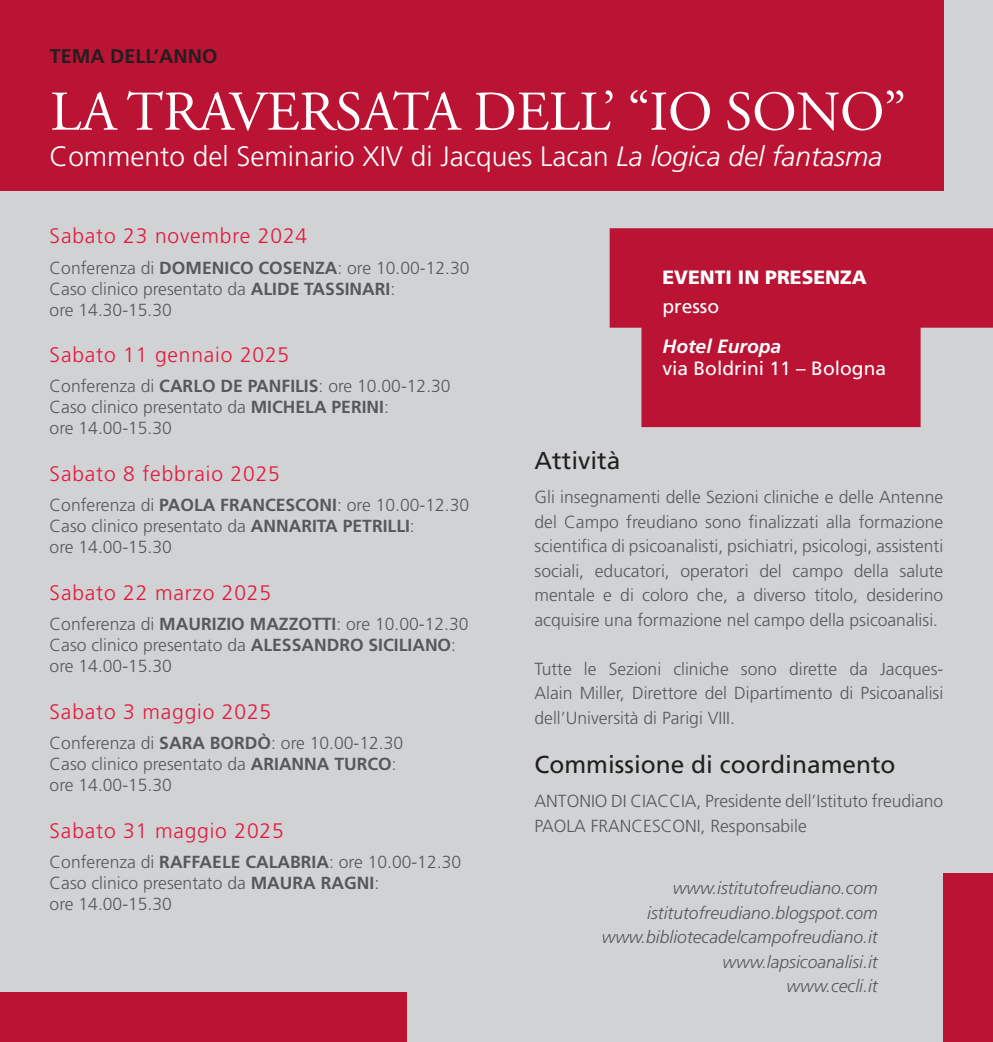
<style>
.page{position:relative;width:993px;height:1042px;background:#fff}
.page>*{position:absolute;margin:0;border:0;box-sizing:border-box;transform-origin:0 0}
.t1{font:56px "Adobe Garamond Pro";letter-spacing:-.005em;color:#fff}
.t2{font:300 28px "Frutiger LT Std";color:#fff}
.t3{font:24.5px "Frutiger LT Std";color:#231f20}
.t4{font:300 21px "Frutiger LT Std";letter-spacing:.04em;color:#e4183e}
.t5{font:700 19.78px "Frutiger LT Std";color:#231f20}
.t6{font:19.25px "Frutiger LT Std";color:#fff}
.t7{font:900 19.25px "Frutiger LT Std";color:#fff}
.t8{font:italic 700 19.25px "Frutiger LT Std";color:#fff}
.t9{font:300 17.5px/21px "Frutiger LT Std";color:#57585a}
.t10{font:italic 300 17.5px/24.5px "Frutiger LT Std";color:#57585a;text-align:right}
.s1{font-style:italic}
.s2{font-weight:700}
</style>
<div class="page">
<div style="left:0;top:0;width:992px;height:1042px;background:#d1d2d4"></div>
<div style="left:0;top:0;width:943px;height:191px;background:#ba1333"></div>
<div style="left:0;top:992px;width:407px;height:50px;background:#ba1333"></div>
<div style="left:943px;top:873px;width:49px;height:169px;background:#ba1333"></div>
<svg style="left:609px;top:228px;width:383px;height:199px;background:#bd2d49"></svg>
<p class="t5" style="left:50px;top:45px;width:169px">TEMA DELL’ANNO</p>
<h1 class="t1" style="left:50px;top:78px;width:857px">LA TRAVERSATA DELL’ “IO SONO”</h1>
<h2 class="t2" style="left:50px;top:141px;width:834px">Commento del Seminario XIV di Jacques Lacan <span class="s1">La logica del fantasma</span></h2>
<p class="t4" style="left:50px;top:224px;width:259px">Sabato 23 novembre 2024</p>
<p class="t9" style="left:50px;top:257px;width:421px">Conferenza di <span class="s2">DOMENICO COSENZA</span>: ore 10.00-12.30<br>Caso clinico presentato da <span class="s2">ALIDE TASSINARI</span>:<br>ore 14.30-15.30</p>
<p class="t4" style="left:50px;top:343px;width:241px">Sabato 11 gennaio 2025</p>
<p class="t9" style="left:50px;top:376px;width:402px">Conferenza di <span class="s2">CARLO DE PANFILIS</span>: ore 10.00-12.30<br>Caso clinico presentato da <span class="s2">MICHELA PERINI</span>:<br>ore 14.00-15.30</p>
<p class="t4" style="left:50px;top:462px;width:232px">Sabato 8 febbraio 2025</p>
<p class="t9" style="left:50px;top:495px;width:421px">Conferenza di <span class="s2">PAOLA FRANCESCONI</span>: ore 10.00-12.30<br>Caso clinico presentato da <span class="s2">ANNARITA PETRILLI</span>:<br>ore 14.00-15.30</p>
<p class="t4" style="left:50px;top:581px;width:223px">Sabato 22 marzo 2025</p>
<p class="t9" style="left:50px;top:614px;width:420px">Conferenza di <span class="s2">MAURIZIO MAZZOTTI</span>: ore 10.00-12.30<br>Caso clinico presentato da <span class="s2">ALESSANDRO SICILIANO</span>: ore 14.00-15.30</p>
<p class="t4" style="left:50px;top:699px;width:223px">Sabato 3 maggio 2025</p>
<p class="t9" style="left:50px;top:733px;width:355px">Conferenza di <span class="s2">SARA BORDÒ</span>: ore 10.00-12.30<br>Caso clinico presentato da <span class="s2">ARIANNA TURCO</span>: ore 14.00-15.30</p>
<p class="t4" style="left:50px;top:818px;width:235px">Sabato 31 maggio 2025</p>
<p class="t9" style="left:50px;top:851px;width:413px">Conferenza di <span class="s2">RAFFAELE CALABRIA</span>: ore 10.00-12.30<br>Caso clinico presentato da <span class="s2">MAURA RAGNI</span>:<br>ore 14.00-15.30</p>
<p class="t7" style="left:662px;top:266px;width:206px">EVENTI IN PRESENZA</p>
<p class="t6" style="left:662px;top:295px;width:58px">presso</p>
<p class="t8" style="left:662px;top:335px;width:120px">Hotel Europa</p>
<p class="t6" style="left:662px;top:357px;width:225px">via Boldrini 11 – Bologna</p>
<h3 class="t3" style="left:534px;top:446px;width:87px">Attività</h3>
<p class="t9" style="left:534px;top:485px;width:410px;line-height:24.5px;text-align:justify">Gli insegnamenti delle Sezioni cliniche e delle Antenne del Campo freudiano sono finalizzati alla formazione scientifica di psicoanalisti, psichiatri, psicologi, assistenti sociali, educatori, operatori del campo della salute mentale e di coloro che, a diverso titolo, desiderino acquisire una formazione nel campo della psicoanalisi.</p>
<p class="t9" style="left:534px;top:656px;width:410px;line-height:24.5px;text-align:justify">Tutte le Sezioni cliniche sono dirette da Jacques-Alain Miller, Direttore del Dipartimento di Psicoanalisi dell’Università di Parigi VIII.</p>
<h3 class="t3" style="left:534px;top:750px;width:362px">Commissione di coordinamento</h3>
<p class="t9" style="left:534px;top:789px;width:410px;line-height:24.5px">ANTONIO DI CIACCIA, Presidente dell’Istituto freudiano<br>PAOLA FRANCESCONI, Responsabile</p>
<p class="t10" style="left:601px;top:876px;width:277px">www.istitutofreudiano.com istitutofreudiano.blogspot.com www.bibliotecadelcampofreudiano.it www.lapsicoanalisi.it<br>www.cecli.it</p>
</div>
